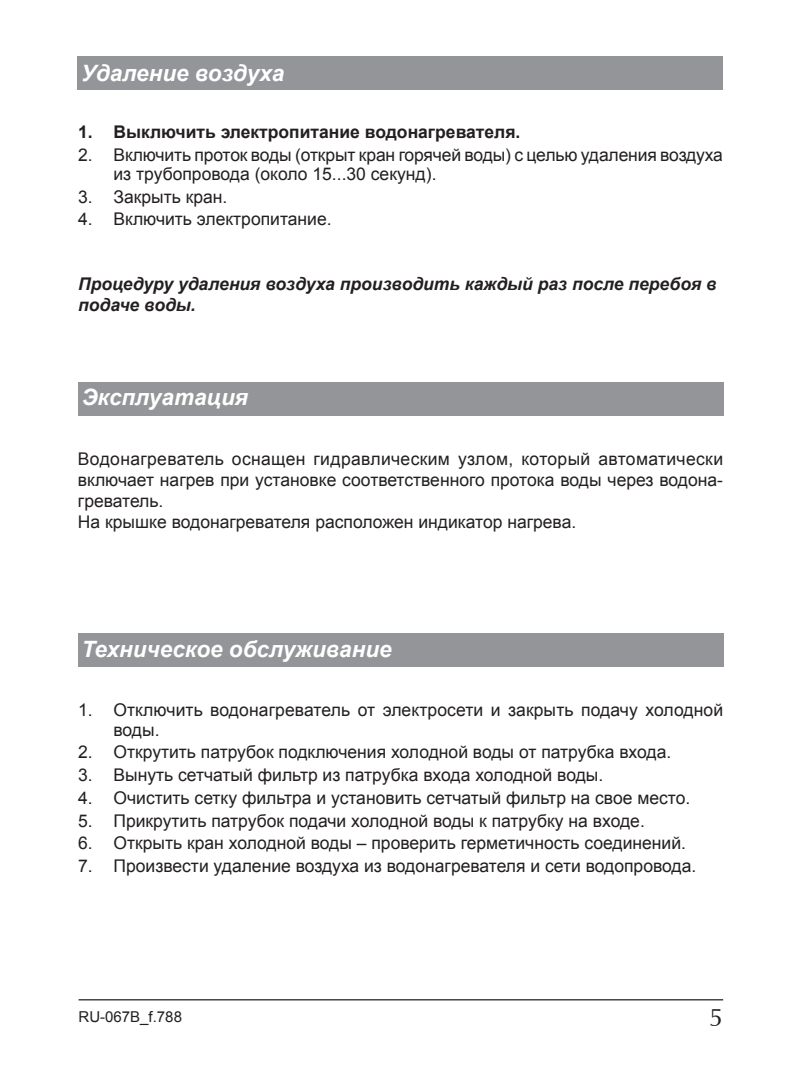
<style>
.page{position:relative;width:787px;height:1092px;background:#fff}
.page>*{position:absolute;margin:0;border:0;box-sizing:border-box;transform-origin:0 0}
.t1{font:25px "Ottawa";color:#231f20}
.t2{font:italic 700 22.5px "Arial";color:#fff}
.t3{font:17.5px/21px "Arial";color:#231f20}
.t4{font:italic 700 17.5px/21px "Arial";color:#231f20}
.t5{font:700 17.5px "Arial";color:#231f20}
.t6{font:15px "Arial";color:#231f20}
</style>
<div class="page">
<hr style="left:79px;top:999px;width:644px;height:1px;background:#231f20">
<div style="left:78px;top:57px;width:645px;height:33px;background:#939598"></div>
<div style="left:78px;top:382px;width:645px;height:34px;background:#939598"></div>
<div style="left:78px;top:633px;width:645px;height:33px;background:#939598"></div>
<p class="t2" style="left:81px;top:58px;width:205px">Удаление воздуха</p>
<p class="t5" style="left:78px;top:120px;width:444px">1. Выключить электропитание водонагревателя.</p>
<p class="t3" style="left:113px;top:145px;width:611px;line-height:19.2px;text-indent:-35px">2. Включить проток воды (откpыт кран горячей воды) с целью удаления воздуха из тpyбoпровода (около 15...30 секунд).</p>
<p class="t3" style="left:78px;top:186px;width:151px">3. Закрыть кран.</p>
<p class="t3" style="left:78px;top:209px;width:255px">4. Включить электропитание.</p>
<p class="t4" style="left:78px;top:274px;width:640px">Процедуру удаления воздуха производить каждый раз после перебоя в подаче воды.</p>
<p class="t2" style="left:81px;top:382px;width:168px">Эксплуатация</p>
<p class="t3" style="left:78px;top:448px;width:646px">Водонагреватель оснащен гидравлическим узлом, который автоматически включает нагрев при установке соответственного протока воды через водона&shy;греватель.<br>На крышке водонагревателя расположен индикатор нагрева.</p>
<p class="t2" style="left:82px;top:634px;width:311px">Техническое обслуживание</p>
<p class="t3" style="left:113px;top:700px;width:611px;line-height:19.2px;text-indent:-35px">1. Отключить водонагреватель от электросети и закрыть подачу холодной воды.</p>
<p class="t3" style="left:78px;top:742px;width:594px">2. Открутить патрубок подключения холодной воды от патрубка входа.</p>
<p class="t3" style="left:78px;top:764px;width:527px">3. Вынуть сетчатый фильтр из патрубка входа холодной воды.</p>
<p class="t3" style="left:78px;top:787px;width:613px">4. Очистить сетку фильтра и установить сетчатый фильтр на свое место.</p>
<p class="t3" style="left:78px;top:810px;width:568px">5. Прикрутить патрубок подачи холодной воды к патрубку на входе.</p>
<p class="t3" style="left:78px;top:833px;width:609px">6. Открыть кран холодной воды – проверить герметичность соединений.</p>
<p class="t3" style="left:78px;top:855px;width:619px">7. Произвести удаление воздуха из водонагревателя и сети водопровода.</p>
<p class="t6" style="left:79px;top:1007px;width:105px">RU-067B_f.788</p>
<h1 class="t1" style="left:709px;top:1002px;width:15px">5</h1>
</div>
